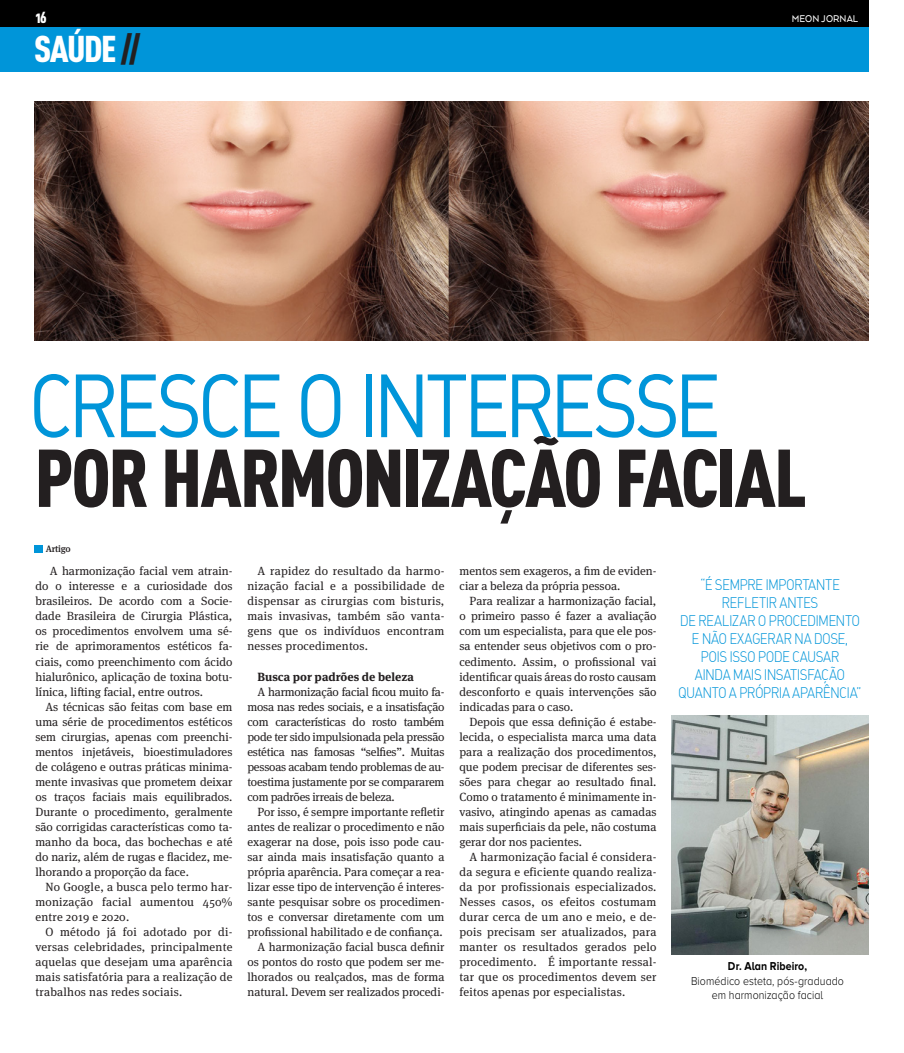
<style>
.page{position:relative;width:904px;height:1053px;background:#fff}
.page>*{position:absolute;margin:0;border:0;box-sizing:border-box;transform-origin:0 0}
.t1{font:88px "DIN Alternate";letter-spacing:-.08em;color:#0095d9;scale:.89 1}
.t2{font:80.5px "DIN Cond Black Alternate";letter-spacing:-.03em;color:#231f20}
.t3{font:36.75px "DIN Cond Black Alternate";letter-spacing:-.04em;color:#fff}
.t4{font:15.75px "DIN Cond Black Alternate";color:#fff}
.t5{font:300 15px/18px "DIN Alternate";letter-spacing:-.045em;color:#0095d9;text-align:center;scale:.89 1}
.t6{font:11.88px/15px "Meta Serif OT";color:#231f20;text-align:justify}
.t7{font:300 11.88px/14.2px "Proxima Nova A";letter-spacing:.005em;color:#000;text-align:center;scale:.89 1}
.t8{font:700 11.88px "Meta Serif OT";color:#231f20}
.t9{font:700 11.88px "Proxima Nova A";letter-spacing:.005em;color:#000;scale:.89 1}
.t10{font:500 11.25px "Arquitecta";letter-spacing:.01em;color:#fff;scale:.89 1}
.t11{font:500 9.38px "Meta Serif OT";letter-spacing:-.02em;color:#231f20}
.s1{color:#231f20}
</style>
<div class="page">
<img style="left:671px;top:715px;width:197px;height:239px">
<div style="left:0;top:4px;width:868px;height:67px;background:#0095d9"></div>
<div style="left:34px;top:545px;width:9px;height:8px;background:#0095d9"></div>
<img style="left:34px;top:102px;width:834px;height:239px">
<div style="left:0;top:0;width:868px;height:27px;background:#000"></div>
<h3 class="t4" style="left:35px;top:8px;width:13px">16</h3>
<p class="t10" style="left:792px;top:12px;width:76px">MEON JORNAL</p>
<p class="t3" style="left:34px;top:26px;width:108px">SAÚDE <span class="s1">//</span></p>
<p class="t1" style="left:28px;top:350px;width:780px">CRESCE O INTERESSE</p>
<p class="t2" style="left:35px;top:427px;width:773px">POR HARMONIZAÇÃO FACIAL</p>
<p class="t11" style="left:46px;top:543px;width:26px">Artigo</p>
<p class="t6" style="left:35px;top:563px;width:198px;text-indent:14px">A harmonização facial vem atrain&shy;do o interesse e a curiosidade dos brasileiros. De acordo com a Socie&shy;dade Brasileira de Cirurgia Plástica, os procedimentos envolvem uma sé&shy;rie de aprimoramentos estéticos fa&shy;ciais, como preenchimento com ácido hialurônico, aplicação de toxina botu&shy;línica, lifting facial, entre outros.</p>
<p class="t6" style="left:35px;top:698px;width:198px;text-indent:10px">As técnicas são feitas com base em uma série de procedimentos estéticos sem cirurgias, apenas com preenchi&shy;mentos injetáveis, bioestimuladores de colágeno e outras práticas minima&shy;mente invasivas que prometem deixar os traços faciais mais equilibrados.<br>Durante o procedimento, geralmente são corrigidas características como ta&shy;manho da boca, das bochechas e até do nariz, além de rugas e flacidez, me&shy;lhorando a proporção da face.</p>
<p class="t6" style="left:35px;top:878px;width:198px;text-indent:10px">No Google, a busca pelo termo har&shy;monização facial aumentou 450% entre 2019 e 2020.</p>
<p class="t6" style="left:35px;top:923px;width:198px;text-indent:10px">O método já foi adotado por di&shy;versas celebridades, principalmente aquelas que desejam uma aparência mais satisfatória para a realização de trabalhos nas redes sociais.</p>
<p class="t6" style="left:247px;top:563px;width:198px;text-indent:10px">A rapidez do resultado da harmo&shy;nização facial e a possibilidade de dispensar as cirurgias com bisturis, mais invasivas, também são vanta&shy;gens que os indivíduos encontram nesses procedimentos.</p>
<p class="t8" style="left:257px;top:668px;width:158px">Busca por padrões de beleza</p>
<p class="t6" style="left:247px;top:683px;width:198px;text-indent:10px">A harmonização facial ficou muito fa&shy;mosa nas redes sociais, e a insatisfação com características do rosto também pode ter sido impulsionada pela pressão estética nas famosas “selfies”. Muitas pessoas acabam tendo problemas de au&shy;toestima justamente por se compararem com padrões irreais de beleza.</p>
<p class="t6" style="left:247px;top:803px;width:198px;text-indent:10px">Por isso, é sempre importante refletir antes de realizar o procedimento e não exagerar na dose, pois isso pode cau&shy;sar ainda mais insatisfação quanto a própria aparência. Para começar a rea&shy;lizar esse tipo de intervenção é interes&shy;sante pesquisar sobre os procedimen&shy;tos e conversar diretamente com um profissional habilitado e de confiança.</p>
<p class="t6" style="left:247px;top:938px;width:198px;text-indent:10px">A harmonização facial busca definir os pontos do rosto que podem ser me&shy;lhorados ou realçados, mas de forma natural. Devem ser realizados procedi-</p>
<p class="t6" style="left:459px;top:563px;width:198px">mentos sem exageros, a fim de eviden&shy;ciar a beleza da própria pessoa.</p>
<p class="t6" style="left:459px;top:593px;width:198px;text-indent:10px">Para realizar a harmonização facial, o primeiro passo é fazer a avaliação com um especialista, para que ele pos&shy;sa entender seus objetivos com o pro&shy;cedimento. Assim, o profissional vai identificar quais áreas do rosto causam desconforto e quais intervenções são indicadas para o caso.</p>
<p class="t6" style="left:459px;top:713px;width:198px;text-indent:10px">Depois que essa definição é estabe&shy;lecida, o especialista marca uma data para a realização dos procedimentos, que podem precisar de diferentes ses&shy;sões para chegar ao resultado final.<br>Como o tratamento é minimamente in&shy;vasivo, atingindo apenas as camadas mais superficiais da pele, não costuma gerar dor nos pacientes.</p>
<p class="t6" style="left:459px;top:848px;width:198px;text-indent:10px">A harmonização facial é considera&shy;da segura e eficiente quando realiza&shy;da por profissionais especializados.<br>Nesses casos, os efeitos costumam durar cerca de um ano e meio, e de&shy;pois precisam ser atualizados, para manter os resultados gerados pelo procedimento. É importante ressal&shy;tar que os procedimentos devem ser feitos apenas por especialistas.</p>
<p class="t5" style="left:700px;top:575px;width:159px">“É SEMPRE IMPORTANTE<br>REFLETIR ANTES</p>
<p class="t5" style="left:680px;top:611px;width:204px">DE REALIZAR O PROCEDIMENTO<br>E NÃO EXAGERAR NA DOSE,</p>
<p class="t5" style="left:700px;top:647px;width:158px">POIS ISSO PODE CAUSAR</p>
<p class="t5" style="left:678px;top:665px;width:208px">AINDA MAIS INSATISFAÇÃO<br>QUANTO A PRÓPRIA APARÊNCIA”</p>
<p class="t9" style="left:728px;top:959px;width:90px">Dr. Alan Ribeiro,</p>
<p class="t7" style="left:691px;top:973px;width:173px">Biomédico esteta, pós-graduado em harmonização facial</p>
</div>
